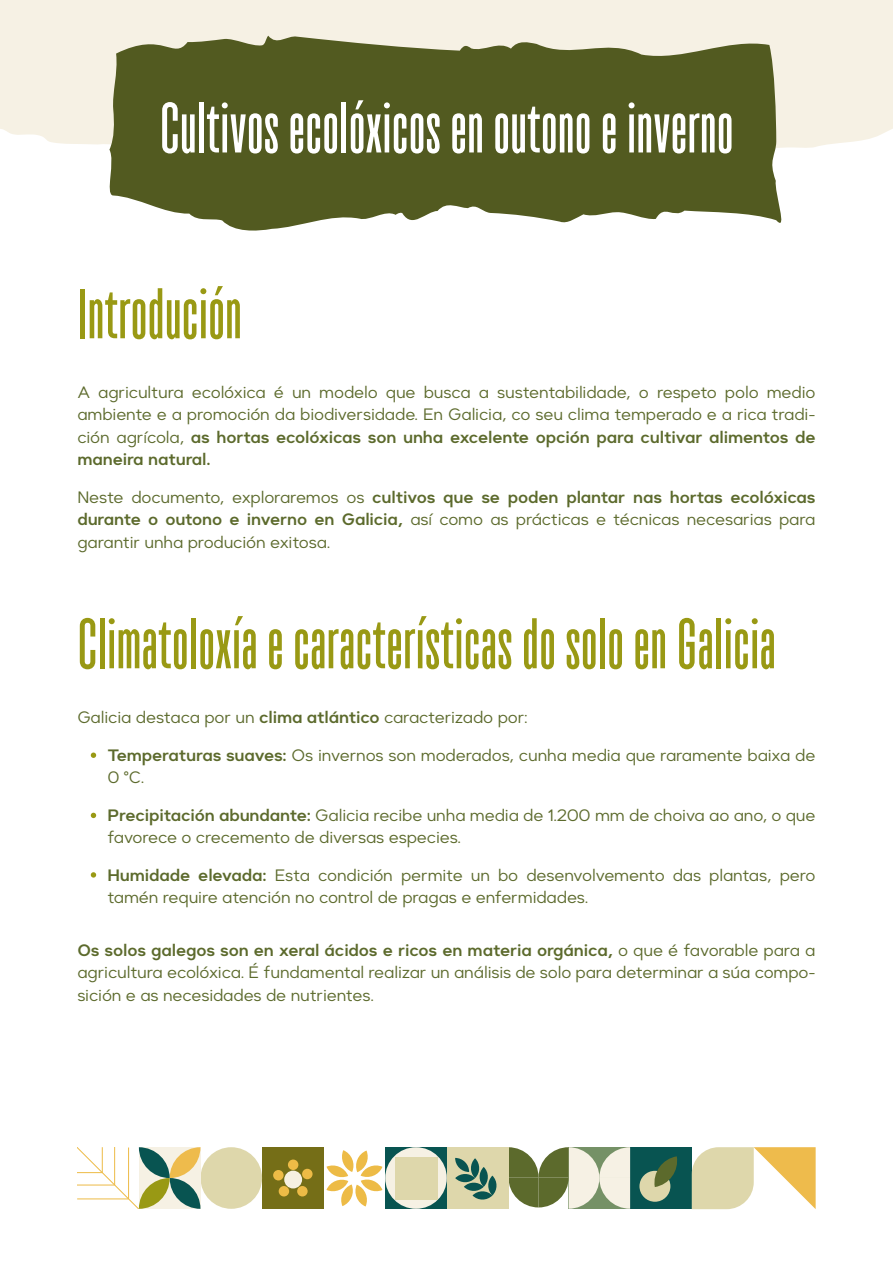
<style>
.page{position:relative;width:893px;height:1263px;background:#fff}
.page>*{position:absolute;margin:0;border:0;box-sizing:border-box;transform-origin:0 0}
.t1{font:700 70.5px "TT Bluescreens";letter-spacing:.01em;color:#999914}
.t2{font:700 70.5px "TT Bluescreens";letter-spacing:.01em;color:#fff}
.t3{font:16.5px/22.5px "Suprema";letter-spacing:-.01em;color:#5c6a2c;text-align:justify}
.s1{font-weight:600}
</style>
<div class="page">
<div style="left:0;top:0;width:893px;height:148px;background:#f6f1e4"></div>
<svg style="left:105px;top:30px;width:684px;height:201px;background:#707646"></svg>
<svg style="left:91px;top:752px;width:5px;height:6px"></svg>
<svg style="left:91px;top:813px;width:5px;height:5px"></svg>
<svg style="left:91px;top:872px;width:5px;height:5px"></svg>
<div style="left:630px;top:1147px;width:62px;height:62px;background:#085451"></div>
<div style="left:639px;top:1171px;width:31px;height:31px;background:#ded7ab;border-radius:15px"></div>
<svg style="left:652px;top:1156px;width:25px;height:31px"></svg>
<svg style="left:692px;top:1147px;width:124px;height:62px"></svg>
<svg style="left:508px;top:1147px;width:122px;height:62px;background:#aeb593"></svg>
<div style="left:385px;top:1147px;width:62px;height:62px;background:#085451"></div>
<svg style="left:385px;top:1147px;width:62px;height:62px"></svg>
<div style="left:395px;top:1156px;width:42px;height:43px;background:#ded7ab"></div>
<div style="left:262px;top:1147px;width:62px;height:62px;background:#756e17"></div>
<div style="left:200px;top:1147px;width:62px;height:62px;background:#ded7ab;border-radius:31px"></div>
<svg style="left:326px;top:1150px;width:56px;height:56px"></svg>
<div style="left:288px;top:1159px;width:10px;height:11px;background:#edbb46;border-radius:50%"></div>
<div style="left:273px;top:1170px;width:11px;height:10px;background:#edbb46;border-radius:50%"></div>
<div style="left:302px;top:1169px;width:11px;height:10px;background:#edbb46;border-radius:50%"></div>
<div style="left:284px;top:1170px;width:18px;height:18px;background:#f6f0e1;border-radius:50%"></div>
<div style="left:297px;top:1186px;width:11px;height:10px;background:#edbb46;border-radius:50%"></div>
<div style="left:279px;top:1186px;width:10px;height:10px;background:#edbb46;border-radius:50%"></div>
<svg style="left:77px;top:1147px;width:123px;height:62px"></svg>
<div style="left:447px;top:1147px;width:61px;height:62px;background:#ded7ab"></div>
<svg style="left:455px;top:1158px;width:42px;height:42px"></svg>
<h1 class="t2" style="left:160px;top:89px;width:575px">Cultivos ecolóxicos en outono e inverno</h1>
<h1 class="t1" style="left:77px;top:275px;width:166px">Introdución</h1>
<p class="t3" style="left:77px;top:381px;width:740px">A agricultura ecolóxica é un modelo que busca a sustentabilidade, o respeto polo medio ambiente e a promoción da biodiversidade. En Galicia, co seu clima temperado e a rica tradi&shy;ción agrícola, <span class="s1">as hortas ecolóxicas son unha excelente opción para cultivar alimentos de maneira natural.</span></p>
<p class="t3" style="left:77px;top:486px;width:740px">Neste documento, exploraremos os <span class="s1">cultivos que se poden plantar nas hortas ecolóxicas durante o outono e inverno en Galicia,</span> así como as prácticas e técnicas necesarias para garantir unha produción exitosa.</p>
<h1 class="t1" style="left:77px;top:605px;width:700px">Climatoloxía e características do solo en Galicia</h1>
<p class="t3" style="left:77px;top:706px;width:452px">Galicia destaca por un <span class="s1">clima atlántico</span> caracterizado por:</p>
<p class="t3" style="left:107px;top:744px;width:710px"><span class="s1">Temperaturas suaves:</span> Os invernos son moderados, cunha media que raramente baixa de<br>0 °C.</p>
<p class="t3" style="left:107px;top:804px;width:710px"><span class="s1">Precipitación abundante:</span> Galicia recibe unha media de 1.200 mm de choiva ao ano, o que favorece o crecemento de diversas especies.</p>
<p class="t3" style="left:107px;top:864px;width:710px"><span class="s1">Humidade elevada:</span> Esta condición permite un bo desenvolvemento das plantas, pero tamén require atención no control de pragas e enfermidades.</p>
<p class="t3" style="left:77px;top:939px;width:740px"><span class="s1">Os solos galegos son en xeral ácidos e ricos en materia orgánica,</span> o que é favorable para a agricultura ecolóxica. É fundamental realizar un análisis de solo para determinar a súa compo&shy;sición e as necesidades de nutrientes.</p>
</div>
